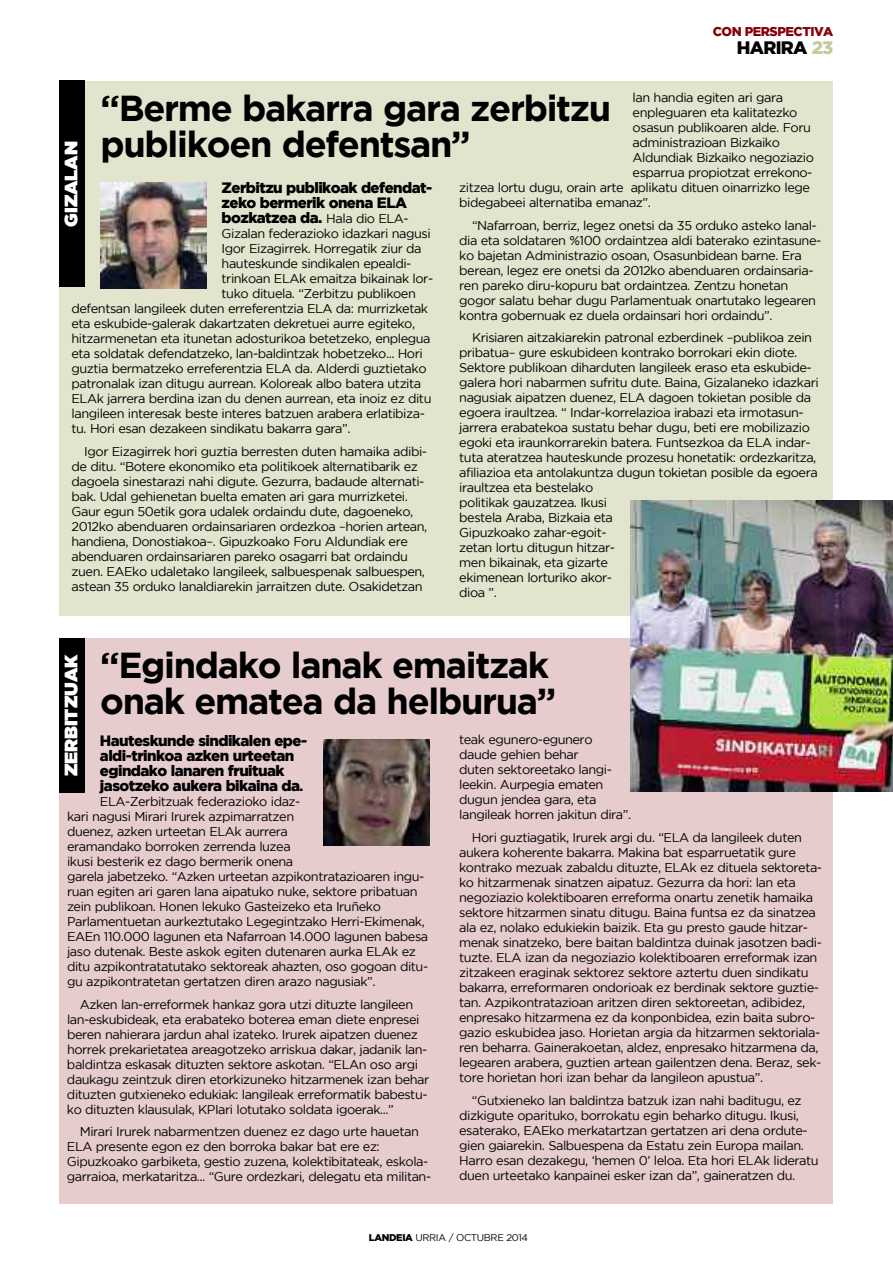
<style>
.page{position:relative;width:893px;height:1263px;background:#fff}
.page>*{position:absolute;margin:0;border:0;box-sizing:border-box;transform-origin:0 0}
.t1{font:700 36px/36px "Gotham";letter-spacing:-.035em;color:#000}
.t2{font:18px "Gotham Ultra";color:#fff}
.t3{font:900 18px "Gotham";letter-spacing:-.035em;color:#000}
.t4{font:900 15px/15px "Gotham";letter-spacing:-.035em;color:#000}
.t5{font:12.75px/15px "Gotham";letter-spacing:-.035em;color:#000}
.t6{font:900 12.75px "Gotham";letter-spacing:-.035em;color:#85000b}
.t7{font:9.75px "Gotham";letter-spacing:-.035em;color:#000}
.s1{color:#c7c99b}
.s2{font-weight:400;font-size:12.75px}
.s3{font-size:12.75px}
.s4{font-weight:900}
</style>
<div class="page">
<div style="left:60px;top:81px;width:773px;height:534px;background:#e3e4cd"></div>
<div style="left:60px;top:638px;width:773px;height:565px;background:#e7ccce"></div>
<img style="left:323px;top:739px;width:106px;height:106px">
<img style="left:630px;top:501px;width:263px;height:291px">
<div style="left:60px;top:638px;width:25px;height:155px;background:#000"></div>
<div style="left:60px;top:81px;width:25px;height:206px;background:#000"></div>
<img style="left:101px;top:182px;width:106px;height:107px">
<p class="t6" style="left:713px;top:27px;width:122px">CON PERSPECTIVA</p>
<h2 class="t3" style="left:737px;top:41px;width:98px">HARIRA <span class="s1">23</span></h2>
<p class="t5" style="left:633px;top:91px;width:152px">lan handia egiten ari gara</p>
<p class="t5" style="left:633px;top:106px;width:166px">enpleguaren eta kalitatezko</p>
<p class="t5" style="left:633px;top:121px;width:180px">osasun publikoaren alde. Foru</p>
<p class="t5" style="left:633px;top:136px;width:149px">administrazioan Bizkaiko</p>
<p class="t5" style="left:633px;top:151px;width:183px">Aldundiak Bizkaiko negoziazio</p>
<p class="t5" style="left:633px;top:166px;width:181px">esparrua propiotzat errekono-</p>
<p class="t5" style="left:459px;top:181px;width:352px">zitzea lortu dugu, orain arte aplikatu dituen oinarrizko lege</p>
<p class="t5" style="left:459px;top:196px;width:193px">bidegabeei alternatiba emanaz”.</p>
<p class="t5" style="left:459px;top:219px;width:364px;text-indent:13px">“Nafarroan, berriz, legez onetsi da 35 orduko asteko lanal&shy;dia eta soldataren %100 ordaintzea aldi baterako ezintasune&shy;ko bajetan Administrazio osoan, Osasunbidean barne. Era berean, legez ere onetsi da 2012ko abenduaren ordainsaria&shy;ren pareko diru-kopuru bat ordaintzea. Zentzu honetan gogor salatu behar dugu Parlamentuak onartutako legearen kontra gobernuak ez duela ordainsari hori ordaindu”.</p>
<p class="t5" style="left:459px;top:331px;width:361px;text-indent:13px">Krisiaren aitzakiarekin patronal ezberdinek –publikoa zein pribatua– gure eskubideen kontrako borrokari ekin diote.<br>Sektore publikoan diharduten langileek eraso eta eskubide&shy;galera hori nabarmen sufritu dute. Baina, Gizalaneko idazkari nagusiak aipatzen duenez, ELA dagoen tokietan posible da egoera iraultzea. “ Indar-korrelazioa irabazi eta irmotasun&shy;jarrera erabatekoa sustatu behar dugu, beti ere mobilizazio egoki eta iraunkorrarekin batera. Funtsezkoa da ELA indar&shy;tuta ateratzea hauteskunde prozesu honetatik: ordezkaritza, afiliazioa eta antolakuntza dugun tokietan posible da egoera iraultzea eta bestelako<br>politikak gauzatzea. Ikusi<br>bestela Araba, Bizkaia eta<br>Gipuzkoako zahar-egoit-<br>zetan lortu ditugun hitzar-<br>men bikainak, eta gizarte<br>ekimenean lorturiko akor-<br>dioa ”.</p>
<h1 class="t1" style="left:101px;top:93px;width:512px">“Berme bakarra gara zerbitzu publikoen defentsan”</h1>
<h2 class="t2" style="left:64px;top:227px;width:87px;rotate:-90deg">gIZALAN</h2>
<p class="t4" style="left:222px;top:181px;width:212px">Zerbitzu publikoak defendat&shy;zeko bermerik onena ELA bozkatzea da. <span class="s2">Hala dio ELA-</span></p>
<p class="t5" style="left:222px;top:227px;width:211px">Gizalan federazioko idazkari nagusi</p>
<p class="t5" style="left:222px;top:242px;width:202px">Igor Eizagirrek. Horregatik ziur da</p>
<p class="t5" style="left:222px;top:257px;width:191px">hauteskunde sindikalen epealdi-</p>
<p class="t5" style="left:222px;top:272px;width:213px">trinkoan ELAk emaitza bikainak lor-</p>
<p class="t5" style="left:222px;top:287px;width:196px">tuko dituela. “Zerbitzu publikoen</p>
<p class="t5" style="left:72px;top:302px;width:358px">defentsan langileek duten erreferentzia ELA da: murrizketak</p>
<p class="t5" style="left:72px;top:317px;width:345px">eta eskubide-galerak dakartzaten dekretuei aurre egiteko,</p>
<p class="t5" style="left:72px;top:332px;width:361px">hitzarmenetan eta itunetan adosturikoa betetzeko, enplegua</p>
<p class="t5" style="left:72px;top:347px;width:353px">eta soldatak defendatzeko, lan-baldintzak hobetzeko... Hori</p>
<p class="t5" style="left:72px;top:362px;width:357px">guztia bermatzeko erreferentzia ELA da. Alderdi guztietako</p>
<p class="t5" style="left:72px;top:377px;width:351px">patronalak izan ditugu aurrean. Koloreak albo batera utzita</p>
<p class="t5" style="left:72px;top:392px;width:361px">ELAk jarrera berdina izan du denen aurrean, eta inoiz ez ditu</p>
<p class="t5" style="left:72px;top:407px;width:355px">langileen interesak beste interes batzuen arabera erlatibiza-</p>
<p class="t5" style="left:72px;top:422px;width:280px">tu. Hori esan dezakeen sindikatu bakarra gara”.</p>
<p class="t5" style="left:72px;top:445px;width:357px;text-indent:13px">Igor Eizagirrek hori guztia berresten duten hamaika adibi&shy;de ditu. “Botere ekonomiko eta politikoek alternatibarik ez dagoela sinestarazi nahi digute. Gezurra, badaude alternati&shy;bak. Udal gehienetan buelta ematen ari gara murrizketei.<br>Gaur egun 50etik gora udalek ordaindu dute, dagoeneko, 2012ko abenduaren ordainsariaren ordezkoa –horien artean, handiena, Donostiakoa–. Gipuzkoako Foru Aldundiak ere abenduaren ordainsariaren pareko osagarri bat ordaindu zuen. EAEko udaletako langileek, salbuespenak salbuespen, astean 35 orduko lanaldiarekin jarraitzen dute. Osakidetzan</p>
<h1 class="t1" style="left:100px;top:650px;width:458px">“Egindako lanak emaitzak onak ematea da helburua”</h1>
<h2 class="t2" style="left:64px;top:776px;width:123px;rotate:-90deg">ZERBITZUAK</h2>
<p class="t4" style="left:100px;top:734px;width:209px">Hauteskunde sindikalen epe&shy;aldi-trinkoa azken urteetan egindako lanaren fruituak jasotzeko aukera bikaina da<span class="s3">.</span></p>
<p class="t5" style="left:67px;top:795px;width:363px;text-indent:33px">ELA-Zerbitzuak federazioko idaz-<br>kari nagusi Mirari Irurek azpimarratzen<br>duenez, azken urteetan ELAk aurrera<br>eramandako borroken zerrenda luzea<br>ikusi besterik ez dago bermerik onena<br>garela jabetzeko. “Azken urteetan azpikontratazioaren ingu&shy;ruan egiten ari garen lana aipatuko nuke, sektore pribatuan zein publikoan. Honen lekuko Gasteizeko eta Iruñeko Parlamentuetan aurkeztutako Legegintzako Herri-Ekimenak, EAEn 110.000 lagunen eta Nafarroan 14.000 lagunen babesa jaso dutenak. Beste askok egiten dutenaren aurka ELAk ez ditu azpikontratatutako sektoreak ahazten, oso gogoan ditu&shy;gu azpikontratetan gertatzen diren arazo nagusiak”.</p>
<p class="t5" style="left:67px;top:997px;width:364px;text-indent:13px">Azken lan-erreformek hankaz gora utzi dituzte langileen lan-eskubideak, eta erabateko boterea eman diete enpresei beren nahierara jardun ahal izateko. Irurek aipatzen duenez horrek prekarietatea areagotzeko arriskua dakar, jadanik lan&shy;baldintza eskasak dituzten sektore askotan. “ELAn oso argi daukagu zeintzuk diren etorkizuneko hitzarmenek izan behar dituzten gutxieneko edukiak: langileak erreformatik babestu&shy;ko dituzten klausulak, KPIari lotutako soldata igoerak...”</p>
<p class="t5" style="left:67px;top:1125px;width:366px;text-indent:13px">Mirari Irurek nabarmentzen duenez ez dago urte hauetan ELA presente egon ez den borroka bakar bat ere ez:<br>Gipuzkoako garbiketa, gestio zuzena, kolektibitateak, eskola&shy;garraioa, merkataritza... “Gure ordezkari, delegatu eta militan-</p>
<p class="t5" style="left:459px;top:733px;width:174px">teak egunero-egunero daude gehien behar<br>duten sektoreetako langi&shy;leekin. Aurpegia ematen dugun jendea gara, eta langileak horren jakitun dira”.</p>
<p class="t5" style="left:459px;top:831px;width:364px;text-indent:13px">Hori guztiagatik, Irurek argi du. “ELA da langileek duten aukera koherente bakarra. Makina bat esparruetatik gure kontrako mezuak zabaldu dituzte, ELAk ez dituela sektoreta&shy;ko hitzarmenak sinatzen aipatuz. Gezurra da hori: lan eta negoziazio kolektiboaren erreforma onartu zenetik hamaika sektore hitzarmen sinatu ditugu. Baina funtsa ez da sinatzea ala ez, nolako edukiekin baizik. Eta gu presto gaude hitzar&shy;menak sinatzeko, bere baitan baldintza duinak jasotzen badi&shy;tuzte. ELA izan da negoziazio kolektiboaren erreformak izan zitzakeen eraginak sektorez sektore aztertu duen sindikatu bakarra, erreformaren ondorioak ez berdinak sektore guztie&shy;tan. Azpikontratazioan aritzen diren sektoreetan, adibidez, enpresako hitzarmena ez da konponbidea, ezin baita subro&shy;gazio eskubidea jaso. Horietan argia da hitzarmen sektoriala&shy;ren beharra. Gainerakoetan, aldez, enpresako hitzarmena da, legearen arabera, guztien artean gailentzen dena. Beraz, sek&shy;tore horietan hori izan behar da langileon apustua”.</p>
<p class="t5" style="left:459px;top:1093px;width:361px;text-indent:13px">“Gutxieneko lan baldintza batzuk izan nahi baditugu, ez dizkigute oparituko, borrokatu egin beharko ditugu. Ikusi, esaterako, EAEko merkatartzan gertatzen ari dena ordute&shy;gien gaiarekin. Salbuespena da Estatu zein Europa mailan.<br>Harro esan dezakegu, ‘hemen 0’ leloa. Eta hori ELAk lideratu duen urteetako kanpainei esker izan da”, gaineratzen du.</p>
<p class="t7" style="left:369px;top:1233px;width:161px"><span class="s4">LANDEIA</span> URRIA / OCTUBRE 2014</p>
</div>
